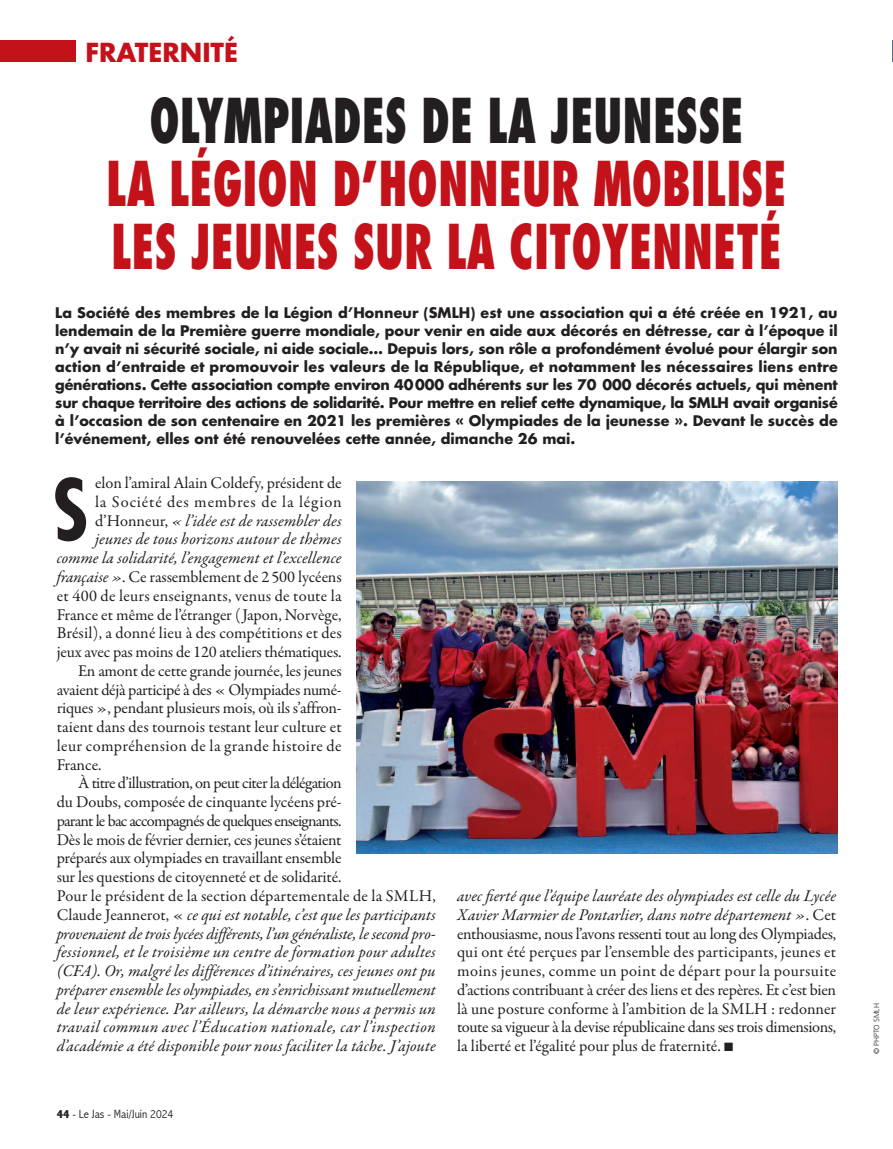
<style>
.page{position:relative;width:893px;height:1149px;background:#fff}
.page>*{position:absolute;margin:0;border:0;box-sizing:border-box;transform-origin:0 0}
.t1{font:700 condensed 82.5px "Futura Std";color:#231f20}
.t2{font:800 condensed 60px/63px "Futura Std";color:#c4121a;scale:.78 1}
.t3{font:800 condensed 60px "Futura Std";color:#231f20;scale:.78 1}
.t4{font:700 25.5px "Futura Std";color:#c4121a}
.t5{font:16.5px/18.8px "Garamond Premr Pro";letter-spacing:-.01em;color:#231f20;text-align:justify}
.t6{font:italic 16.5px "Garamond Premr Pro";letter-spacing:.005em;color:#231f20}
.t7{font:16.5px "Garamond Premr Pro";letter-spacing:.015em;color:#231f20}
.t8{font:italic 16.5px "Garamond Premr Pro";letter-spacing:-.015em;color:#231f20}
.t9{font:italic 16.5px "Garamond Premr Pro";letter-spacing:.03em;color:#231f20}
.t10{font:16.5px "Garamond Premr Pro";letter-spacing:-.04em;color:#231f20}
.t11{font:16.5px "Garamond Premr Pro";letter-spacing:-.045em;color:#231f20}
.t12{font:16.5px "Garamond Premr Pro";letter-spacing:.01em;color:#231f20}
.t13{font:16.5px "Garamond Premr Pro";letter-spacing:.025em;color:#231f20}
.t14{font:16.5px "Garamond Premr Pro";letter-spacing:.05em;color:#231f20}
.t15{font:700 14.25px/18px "Futura Std";color:#231f20;text-align:justify}
.t16{font:300 condensed 12px "Abadi";color:#231f20;scale:1.05 1}
.t17{font:300 7.5px "Frutiger";color:#231f20}
.s1{font-style:normal}
.s2{font-style:italic}
.s3{font-weight:800}
</style>
<div class="page">
<div style="left:0;top:41px;width:76px;height:21px;background:#c4121a"></div>
<img style="left:357px;top:481px;width:481px;height:372px">
<svg style="left:892px;top:41px;width:1px;height:21px"></svg>
<h3 class="t4" style="left:85px;top:41px;width:154px">FRATERNITÉ</h3>
<h2 class="t3" style="left:149px;top:95px;width:763px">OLYMPIADES DE LA JEUNESSE</h2>
<h2 class="t2" style="left:106px;top:158px;width:874px">LA LÉGION D’HONNEUR MOBILISE<br>LES JEUNES SUR LA CITOYENNETÉ</h2>
<p class="t15" style="left:55px;top:305px;width:784px">La Société des membres de la Légion d’Honneur (SMLH) est une association qui a été créée en 1921, au lendemain de la Première guerre mondiale, pour venir en aide aux décorés en détresse, car à l’époque il n’y avait ni sécurité sociale, ni aide sociale… Depuis lors, son rôle a profondément évolué pour élargir son action d’entraide et promouvoir les valeurs de la République, et notamment les nécessaires liens entre générations. Cette association compte environ 40000 adhérents sur les 70 000 décorés actuels, qui mènent sur chaque territoire des actions de solidarité. Pour mettre en relief cette dynamique, la SMLH avait organisé à l’occasion de son centenaire en 2021 les premières « Olympiades de la jeunesse ». Devant le succès de l’événement, elles ont été renouvelées cette année, dimanche 26 mai.</p>
<p class="t5" style="left:95px;top:475px;width:248px">elon l’amiral Alain Coldefy, président de</p>
<p class="t14" style="left:95px;top:495px;width:248px">la Société des membres de la légion</p>
<p class="t6" style="left:95px;top:514px;width:248px"><span class="s1">d’Honneur,</span> « l’idée est de rassembler des</p>
<p class="t6" style="left:95px;top:532px;width:248px">jeunes de tous horizons autour de thèmes</p>
<p class="t6" style="left:57px;top:551px;width:286px">comme la solidarité, l’engagement et l’excellence</p>
<p class="t5" style="left:57px;top:568px;width:286px"><span class="s2">française »</span>. Ce rassemblement de 2500 lycéens</p>
<p class="t7" style="left:57px;top:588px;width:286px">et 400 de leurs enseignants, venus de toute la</p>
<p class="t5" style="left:57px;top:606px;width:286px">France et même de l’étranger (Japon, Norvège,</p>
<p class="t12" style="left:57px;top:626px;width:286px">Brésil), a donné lieu à des compétitions et des</p>
<p class="t5" style="left:57px;top:643px;width:286px">jeux avec pas moins de 120 ateliers thématiques.</p>
<p class="t5" style="left:78px;top:662px;width:265px">En amont de cette grande journée, les jeunes</p>
<p class="t5" style="left:57px;top:681px;width:286px">avaient déjà participé à des « Olympiades numé-</p>
<p class="t5" style="left:57px;top:700px;width:286px">riques », pendant plusieurs mois, où ils s’affron-</p>
<p class="t5" style="left:57px;top:718px;width:286px">taient dans des tournois testant leur culture et</p>
<p class="t13" style="left:57px;top:738px;width:286px">leur compréhension de la grande histoire de</p>
<p class="t5" style="left:57px;top:756px;width:46px">France.</p>
<p class="t10" style="left:78px;top:776px;width:265px">à titre d’illustration, on peut citer la délégation</p>
<p class="t5" style="left:57px;top:793px;width:286px">du Doubs, composée de cinquante lycéens pré-</p>
<p class="t11" style="left:57px;top:813px;width:286px">parant le bac accompagnés de quelques enseignants.</p>
<p class="t5" style="left:57px;top:831px;width:286px">Dès le mois de février dernier, ces jeunes s’étaient</p>
<p class="t5" style="left:57px;top:850px;width:286px">préparés aux olympiades en travaillant ensemble</p>
<p class="t5" style="left:57px;top:868px;width:286px">sur les questions de citoyenneté et de solidarité.</p>
<p class="t7" style="left:57px;top:888px;width:381px">Pour le président de la section départementale de la SMLH,</p>
<p class="t6" style="left:57px;top:907px;width:381px"><span class="s1">Claude Jeannerot, «</span> ce qui est notable, c’est que les participants</p>
<p class="t8" style="left:57px;top:926px;width:381px">provenaient de trois lycées différents, l’un généraliste, le second pro-</p>
<p class="t6" style="left:57px;top:945px;width:381px">fessionnel, et le troisième un centre de formation pour adultes</p>
<p class="t6" style="left:57px;top:964px;width:381px">(CFA). Or, malgré les différences d’itinéraires, ces jeunes ont pu</p>
<p class="t6" style="left:57px;top:982px;width:381px">préparer ensemble les olympiades, en s’enrichissant mutuellement</p>
<p class="t6" style="left:57px;top:1001px;width:381px">de leur expérience. Par ailleurs, la démarche nous a permis un</p>
<p class="t9" style="left:57px;top:1020px;width:381px">travail commun avec l’éducation nationale, car l’inspection</p>
<p class="t6" style="left:57px;top:1039px;width:381px">d’académie a été disponible pour nous faciliter la tâche. J’ajoute</p>
<h1 class="t1" style="left:53px;top:473px;width:38px">S</h1>
<p class="t5" style="left:457px;top:887px;width:381px"><span class="s2">avec fierté que l’équipe lauréate des olympiades est celle du Lycée Xavier Marmier de Pontarlier, dans notre département »</span>. Cet enthousiasme, nous l’avons ressenti tout au long des Olympiades, qui ont été perçues par l’ensemble des participants, jeunes et moins jeunes, comme un point de départ pour la poursuite d’actions contribuant à créer des liens et des repères. Et c’est bien là une posture conforme à l’ambition de la SMLH : redonner toute sa vigueur à la devise républicaine dans ses trois dimensions, la liberté et l’égalité pour plus de fraternité. ■</p>
<p class="t16" style="left:57px;top:1106px;width:112px"><span class="s3">44</span> - Le Jas - Mai/Juin 2024</p>
<p class="t17" style="left:873px;top:1053px;width:52px;rotate:-90deg">© PHPTO SMLH</p>
</div>
